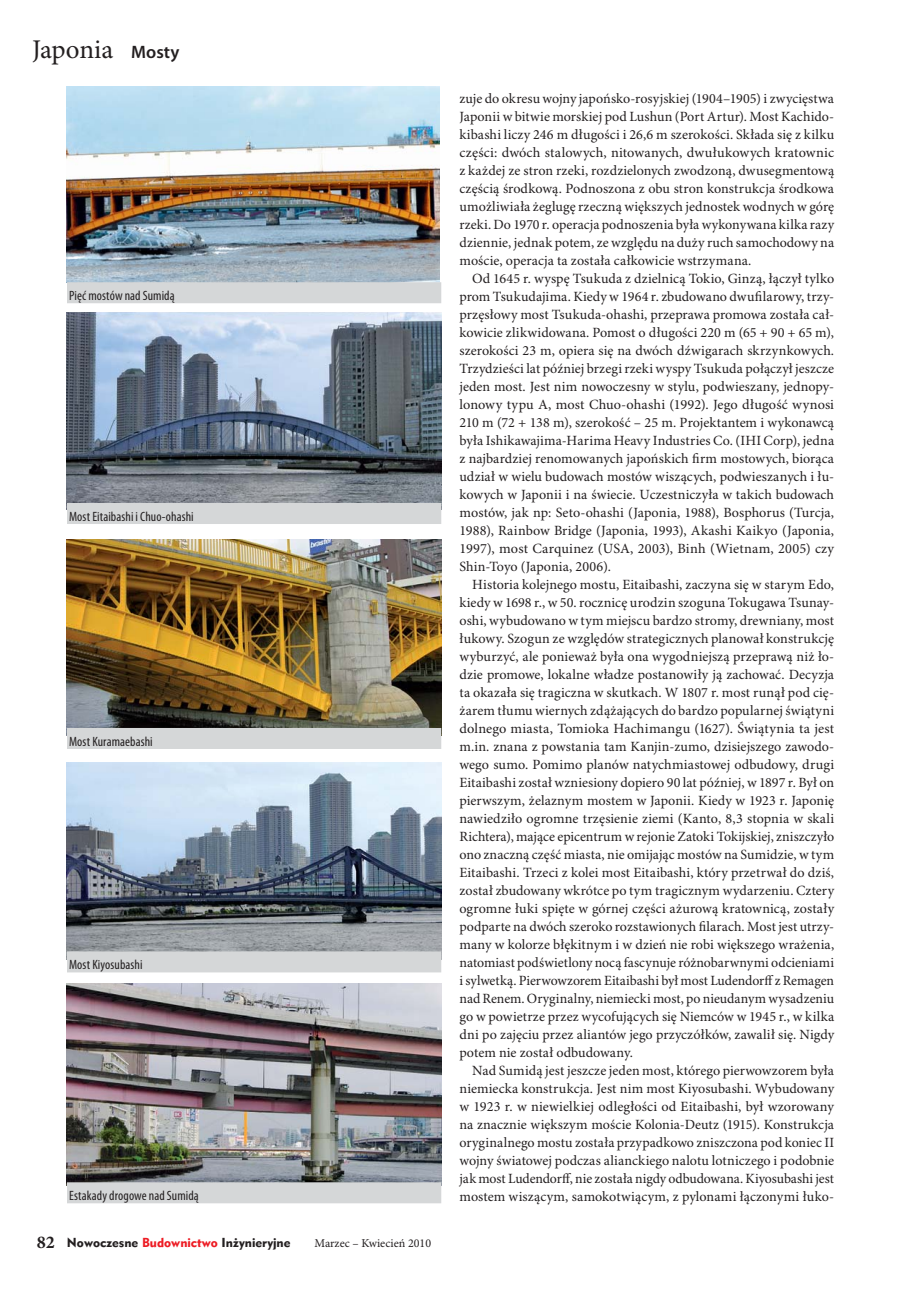
<style>
.page{position:relative;width:919px;height:1289px;background:#fff}
.page>*{position:absolute;margin:0;border:0;box-sizing:border-box;transform-origin:0 0}
.t1{font:27px "Minion Pro";color:#231f20}
.t2{font:14.1px/18px "Minion Pro";color:#231f20;text-align:justify}
.t3{font:condensed 13.5px "Myriad Pro";letter-spacing:.005em;color:#231f20}
.t4{font:12px "Geometr 415 Blk PL";color:#231f20}
.t5{font:12px "Minion Pro";color:#231f20}
.s1{font-family:"Myriad Pro";font-weight:600;font-size:18px}
.s2{font-family:"Minion Pro";font-weight:700;font-size:18px}
.s3{color:#ed1c24}
</style>
<div class="page">
<img style="left:67px;top:86px;width:372px;height:196px">
<img style="left:67px;top:313px;width:374px;height:190px">
<img style="left:67px;top:539px;width:374px;height:189px">
<img style="left:67px;top:762px;width:374px;height:189px">
<img style="left:67px;top:983px;width:374px;height:199px">
<div style="left:67px;top:282px;width:374px;height:21px;background:#d5d7d8"></div>
<div style="left:67px;top:503px;width:374px;height:21px;background:#d5d7d8"></div>
<div style="left:67px;top:728px;width:374px;height:21px;background:#d5d7d8"></div>
<div style="left:67px;top:951px;width:374px;height:21px;background:#d5d7d8"></div>
<div style="left:67px;top:1182px;width:374px;height:21px;background:#d5d7d8"></div>
<h1 class="t1" style="left:32px;top:39px;width:149px">Japonia <span class="s1">Mosty</span></h1>
<p class="t3" style="left:69px;top:290px;width:107px">Pięć mostów nad Sumidą</p>
<p class="t3" style="left:69px;top:511px;width:126px">Most Eitaibashi i Chuo-ohashi</p>
<p class="t3" style="left:69px;top:736px;width:85px">Most Kuramaebashi</p>
<p class="t3" style="left:69px;top:959px;width:75px">Most Kiyosubashi</p>
<p class="t3" style="left:69px;top:1190px;width:131px">Estakady drogowe nad Sumidą</p>
<p class="t4" style="left:37px;top:1235px;width:255px"><span class="s2">82</span> Nowoczesne <span class="s3">Budownictwo</span> Inżynieryjne</p>
<p class="t5" style="left:314px;top:1238px;width:118px">Marzec – Kwiecień 2010</p>
<p class="t2" style="left:459px;top:90px;width:376px">zuje do okresu wojny japońsko-rosyjskiej (1904–1905) i zwycięstwa Japonii w bitwie morskiej pod Lushun (Port Artur). Most Kachido&shy;kibashi liczy 246 m długości i 26,6 m szerokości. Składa się z kilku części: dwóch stalowych, nitowanych, dwułukowych kratownic z każdej ze stron rzeki, rozdzielonych zwodzoną, dwusegmentową częścią środkową. Podnoszona z obu stron konstrukcja środkowa umożliwiała żeglugę rzeczną większych jednostek wodnych w górę rzeki. Do 1970 r. operacja podnoszenia była wykonywana kilka razy dziennie, jednak potem, ze względu na duży ruch samochodowy na moście, operacja ta została całkowicie wstrzymana.</p>
<p class="t2" style="left:459px;top:270px;width:376px;text-indent:13px">Od 1645 r. wyspę Tsukuda z dzielnicą Tokio, Ginzą, łączył tylko prom Tsukudajima. Kiedy w 1964 r. zbudowano dwufilarowy, trzy&shy;przęsłowy most Tsukuda-ohashi, przeprawa promowa została cał&shy;kowicie zlikwidowana. Pomost o długości 220 m (65 + 90 + 65 m), szerokości 23 m, opiera się na dwóch dźwigarach skrzynkowych.<br>Trzydzieści lat później brzegi rzeki wyspy Tsukuda połączył jeszcze jeden most. Jest nim nowoczesny w stylu, podwieszany, jednopy&shy;lonowy typu A, most Chuo-ohashi (1992). Jego długość wynosi 210 m (72 + 138 m), szerokość – 25 m. Projektantem i wykonawcą była Ishikawajima-Harima Heavy Industries Co. (IHI Corp), jedna z najbardziej renomowanych japońskich firm mostowych, biorąca udział w wielu budowach mostów wiszących, podwieszanych i łu&shy;kowych w Japonii i na świecie. Uczestniczyła w takich budowach mostów, jak np: Seto-ohashi (Japonia, 1988), Bosphorus (Turcja, 1988), Rainbow Bridge (Japonia, 1993), Akashi Kaikyo (Japonia, 1997), most Carquinez (USA, 2003), Binh (Wietnam, 2005) czy Shin-Toyo (Japonia, 2006).</p>
<p class="t2" style="left:459px;top:576px;width:376px;text-indent:13px">Historia kolejnego mostu, Eitaibashi, zaczyna się w starym Edo, kiedy w 1698 r., w 50. rocznicę urodzin szoguna Tokugawa Tsunay&shy;oshi, wybudowano w tym miejscu bardzo stromy, drewniany, most łukowy. Szogun ze względów strategicznych planował konstrukcję wyburzyć, ale ponieważ była ona wygodniejszą przeprawą niż ło&shy;dzie promowe, lokalne władze postanowiły ją zachować. Decyzja ta okazała się tragiczna w skutkach. W 1807 r. most runął pod cię&shy;żarem tłumu wiernych zdążających do bardzo popularnej świątyni dolnego miasta, Tomioka Hachimangu (1627). Świątynia ta jest m.in. znana z powstania tam Kanjin-zumo, dzisiejszego zawodo&shy;wego sumo. Pomimo planów natychmiastowej odbudowy, drugi Eitaibashi został wzniesiony dopiero 90 lat później, w 1897 r. Był on pierwszym, żelaznym mostem w Japonii. Kiedy w 1923 r. Japonię nawiedziło ogromne trzęsienie ziemi (Kanto, 8,3 stopnia w skali Richtera), mające epicentrum w rejonie Zatoki Tokijskiej, zniszczyło ono znaczną część miasta, nie omijając mostów na Sumidzie, w tym Eitaibashi. Trzeci z kolei most Eitaibashi, który przetrwał do dziś, został zbudowany wkrótce po tym tragicznym wydarzeniu. Cztery ogromne łuki spięte w górnej części ażurową kratownicą, zostały podparte na dwóch szeroko rozstawionych filarach. Most jest utrzy&shy;many w kolorze błękitnym i w dzień nie robi większego wrażenia, natomiast podświetlony nocą fascynuje różnobarwnymi odcieniami i sylwetką. Pierwowzorem Eitaibashi był most Ludendorff z Remagen nad Renem. Oryginalny, niemiecki most, po nieudanym wysadzeniu go w powietrze przez wycofujących się Niemców w 1945 r., w kilka dni po zajęciu przez aliantów jego przyczółków, zawalił się. Nigdy potem nie został odbudowany.</p>
<p class="t2" style="left:459px;top:1062px;width:376px;text-indent:13px">Nad Sumidą jest jeszcze jeden most, którego pierwowzorem była niemiecka konstrukcja. Jest nim most Kiyosubashi. Wybudowany w 1923 r. w niewielkiej odległości od Eitaibashi, był wzorowany na znacznie większym moście Kolonia-Deutz (1915). Konstrukcja oryginalnego mostu została przypadkowo zniszczona pod koniec II wojny światowej podczas alianckiego nalotu lotniczego i podobnie jak most Ludendorff, nie została nigdy odbudowana. Kiyosubashi jest mostem wiszącym, samokotwiącym, z pylonami łączonymi łuko-</p>
</div>
